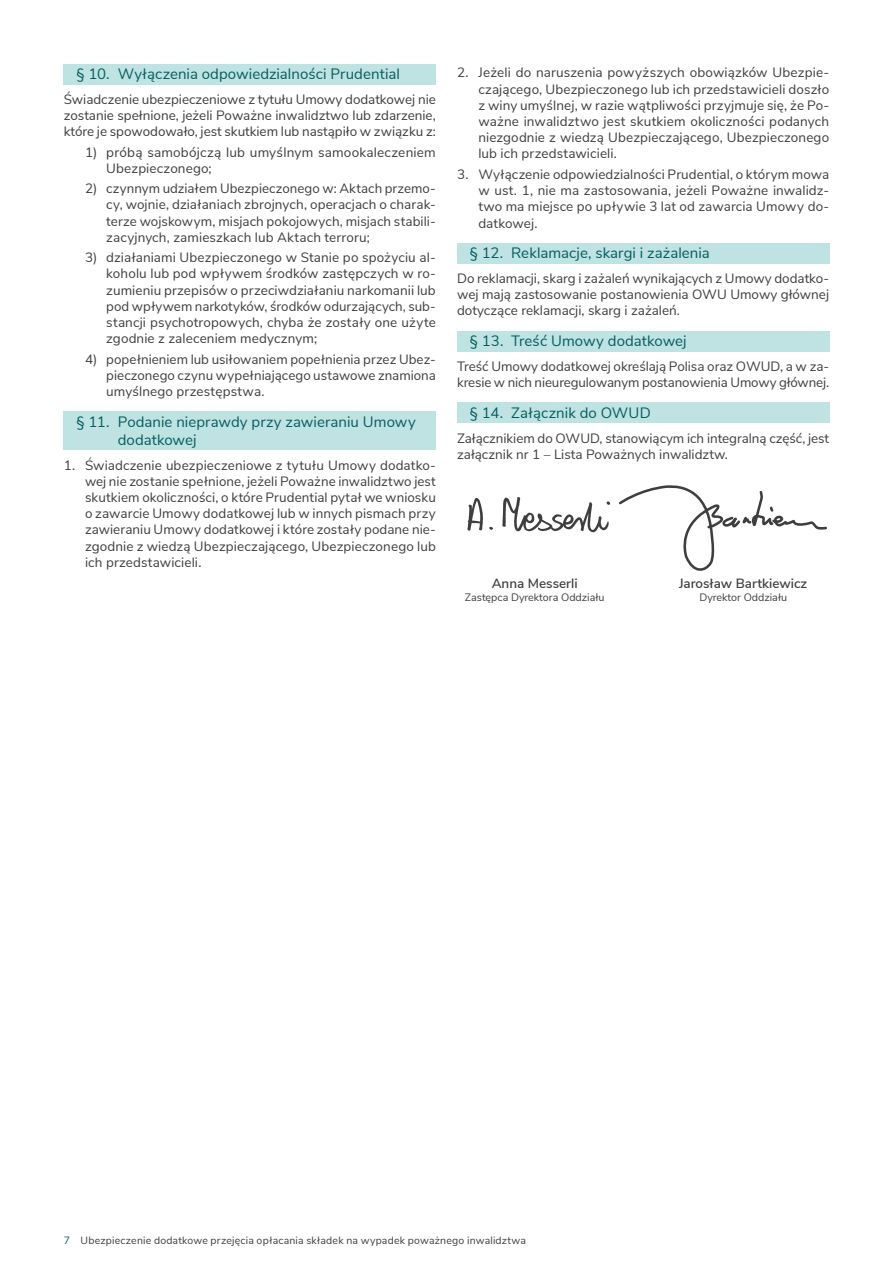
<style>
.page{position:relative;width:893px;height:1263px;background:#fff}
.page>*{position:absolute;margin:0;border:0;box-sizing:border-box;transform-origin:0 0}
.t1{font:15px/18px "Nunito Sans";letter-spacing:.005em;color:#065c5f}
.tekst_9pt{font:13.5px/16.2px "Nunito Sans";color:#3e3e3f;text-align:justify}
.t2{font:600 13.35px "Nunito Sans";color:#3e3e3f}
.t3{font:10.8px "Nunito Sans";color:#3e3e3f}
.t4{font:10.5px "Nunito Sans";letter-spacing:.02em;color:#3e3e3f}
.s1{color:#065c5f}
</style>
<div class="page">
<div style="left:64px;top:64px;width:372px;height:20px;background:#bee3e2"></div>
<div style="left:64px;top:412px;width:372px;height:38px;background:#bee3e2"></div>
<div style="left:457px;top:243px;width:372px;height:21px;background:#bee3e2"></div>
<div style="left:457px;top:331px;width:372px;height:20px;background:#bee3e2"></div>
<div style="left:457px;top:403px;width:372px;height:20px;background:#bee3e2"></div>
<img style="left:467px;top:497px;width:144px;height:36px">
<svg style="left:619px;top:485px;width:208px;height:86px"></svg>
<p class="t1" style="left:77px;top:64px;width:325px">§ 10. Wyłączenia odpowiedzialności Prudential</p>
<p class="tekst_9pt" style="left:64px;top:90px;width:374px">Świadczenie ubezpieczeniowe z tytułu Umowy dodatkowej nie zostanie spełnione, jeżeli Poważne inwalidztwo lub zdarzenie, które je spowodowało, jest skutkiem lub nastąpiło w związku z:</p>
<p class="tekst_9pt" style="left:106px;top:143px;width:331px;text-indent:-21px">1) próbą samobójczą lub umyślnym samookaleczeniem<br>Ubezpieczonego;</p>
<p class="tekst_9pt" style="left:106px;top:180px;width:331px;text-indent:-21px">2) czynnym udziałem Ubezpieczonego w: Aktach przemo&shy;cy, wojnie, działaniach zbrojnych, operacjach o charak&shy;terze wojskowym, misjach pokojowych, misjach stabili&shy;zacyjnych, zamieszkach lub Aktach terroru;</p>
<p class="tekst_9pt" style="left:106px;top:249px;width:331px;text-indent:-21px">3) działaniami Ubezpieczonego w Stanie po spożyciu al&shy;koholu lub pod wpływem środków zastępczych w ro&shy;zumieniu przepisów o przeciwdziałaniu narkomanii lub pod wpływem narkotyków, środków odurzających, sub&shy;stancji psychotropowych, chyba że zostały one użyte zgodnie z zaleceniem medycznym;</p>
<p class="tekst_9pt" style="left:106px;top:350px;width:331px;text-indent:-21px">4) popełnieniem lub usiłowaniem popełnienia przez Ubez&shy;pieczonego czynu wypełniającego ustawowe znamiona umyślnego przestępstwa.</p>
<p class="t1" style="left:118px;top:412px;width:299px;text-indent:-41px">§ 11. Podanie nieprawdy przy zawieraniu Umowy dodatkowej</p>
<p class="tekst_9pt" style="left:85px;top:456px;width:352px;text-indent:-21px">1. Świadczenie ubezpieczeniowe z tytułu Umowy dodatko&shy;wej nie zostanie spełnione, jeżeli Poważne inwalidztwo jest skutkiem okoliczności, o które Prudential pytał we wniosku o zawarcie Umowy dodatkowej lub w innych pismach przy zawieraniu Umowy dodatkowej i które zostały podane nie&shy;zgodnie z wiedzą Ubezpieczającego, Ubezpieczonego lub ich przedstawicieli.</p>
<p class="tekst_9pt" style="left:478px;top:64px;width:352px;text-indent:-21px">2. Jeżeli do naruszenia powyższych obowiązków Ubezpie&shy;czającego, Ubezpieczonego lub ich przedstawicieli doszło z winy umyślnej, w razie wątpliwości przyjmuje się, że Po&shy;ważne inwalidztwo jest skutkiem okoliczności podanych niezgodnie z wiedzą Ubezpieczającego, Ubezpieczonego lub ich przedstawicieli.</p>
<p class="tekst_9pt" style="left:478px;top:165px;width:352px;text-indent:-21px">3. Wyłączenie odpowiedzialności Prudential, o którym mowa w ust. 1, nie ma zastosowania, jeżeli Poważne inwalidz&shy;two ma miejsce po upływie 3 lat od zawarcia Umowy do&shy;datkowej.</p>
<p class="t1" style="left:470px;top:243px;width:241px">§ 12. Reklamacje, skargi i zażalenia</p>
<p class="tekst_9pt" style="left:457px;top:269px;width:374px">Do reklamacji, skarg i zażaleń wynikających z Umowy dodatko&shy;wej mają zastosowanie postanowienia OWU Umowy głównej dotyczące reklamacji, skarg i zażaleń.</p>
<p class="t1" style="left:470px;top:331px;width:218px">§ 13. Treść Umowy dodatkowej</p>
<p class="tekst_9pt" style="left:457px;top:357px;width:374px">Treść Umowy dodatkowej określają Polisa oraz OWUD, a w za&shy;kresie w nich nieuregulowanym postanowienia Umowy głównej.</p>
<p class="t1" style="left:470px;top:403px;width:182px">§ 14. Załącznik do OWUD</p>
<p class="tekst_9pt" style="left:457px;top:429px;width:374px">Załącznikiem do OWUD, stanowiącym ich integralną część, jest załącznik nr 1 – Lista Poważnych inwalidztw.</p>
<p class="t2" style="left:492px;top:574px;width:87px">Anna Messerli</p>
<p class="t3" style="left:465px;top:589px;width:141px">Zastępca Dyrektora Oddziału</p>
<p class="t2" style="left:679px;top:574px;width:130px">Jarosław Bartkiewicz</p>
<p class="t3" style="left:699px;top:589px;width:89px">Dyrektor Oddziału</p>
<p class="t4" style="left:64px;top:1232px;width:464px"><span class="s1">7</span> Ubezpieczenie dodatkowe przejęcia opłacania składek na wypadek poważnego inwalidztwa</p>
</div>
